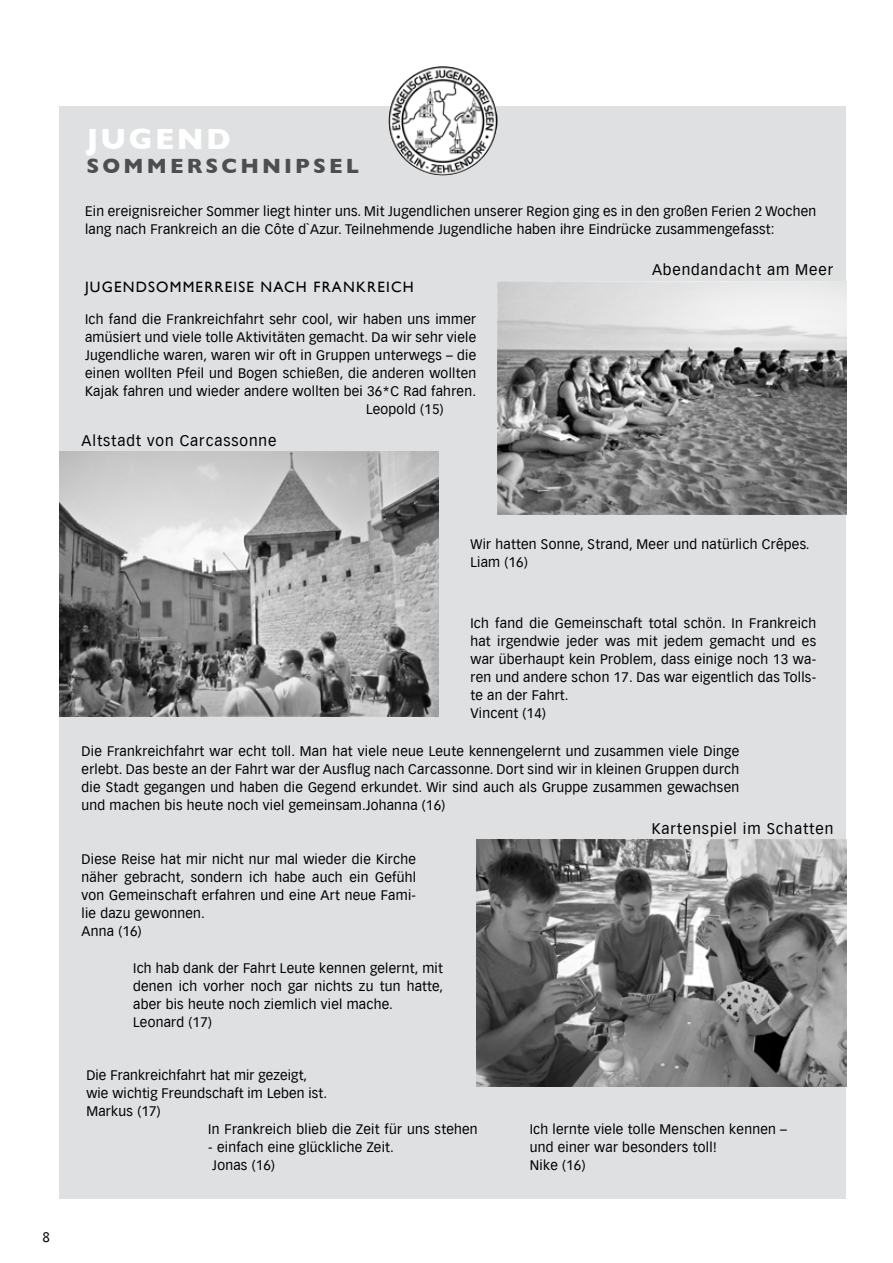
<style>
.page{position:relative;width:893px;height:1263px;background:#fff}
.page>*{position:absolute;margin:0;border:0;box-sizing:border-box;transform-origin:0 0}
.t1{font:700 29.85px "Gill Sans";letter-spacing:.08em;color:#fff}
.t2{font:700 21px "Gill Sans";letter-spacing:.15em;color:#4e4e50}
.t3{font:15px "Vectora LT";letter-spacing:.06em;color:#000}
.t4{font:15px "Gill Sans";letter-spacing:.08em;color:#000}
.t5{font:13.5px/18px "Vectora LT";letter-spacing:.02em;color:#000}
</style>
<div class="page">
<div style="left:60px;top:107px;width:786px;height:1092px;background:#dfe0e1"></div>
<img style="left:60px;top:452px;width:378px;height:264px">
<img style="left:476px;top:839px;width:370px;height:247px">
<img style="left:497px;top:282px;width:349px;height:232px">
<img style="left:388px;top:66px;width:109px;height:109px;border-radius:55px">
<h1 class="t1" style="left:86px;top:116px;width:146px">JUGEND</h1>
<h2 class="t2" style="left:86px;top:150px;width:274px">SOMMERSCHNIPSEL</h2>
<p class="t5" style="left:85px;top:202px;width:733px">Ein ereignisreicher Sommer liegt hinter uns. Mit Jugendlichen unserer Region ging es in den großen Ferien 2 Wochen lang nach Frankreich an die Côte d`Azur. Teilnehmende Jugendliche haben ihre Eindrücke zusammengefasst:</p>
<p class="t4" style="left:85px;top:278px;width:330px">JUGENDSOMMERREISE NACH FRANKREICH</p>
<p class="t5" style="left:85px;top:310px;width:393px">Ich fand die Frankreichfahrt sehr cool, wir haben uns immer</p>
<p class="t5" style="left:85px;top:328px;width:393px">amüsiert und viele tolle Aktivitäten gemacht. Da wir sehr viele</p>
<p class="t5" style="left:85px;top:346px;width:393px">Jugendliche waren, waren wir oft in Gruppen unterwegs – die</p>
<p class="t5" style="left:85px;top:364px;width:393px">einen wollten Pfeil und Bogen schießen, die anderen wollten</p>
<p class="t5" style="left:85px;top:382px;width:393px">Kajak fahren und wieder andere wollten bei 36*C Rad fahren.</p>
<p class="t5" style="left:366px;top:400px;width:79px">Leopold (15)</p>
<p class="t3" style="left:82px;top:432px;width:196px">Altstadt von Carcassonne</p>
<p class="t3" style="left:652px;top:261px;width:183px">Abendandacht am Meer</p>
<p class="t5" style="left:43px;top:1228px;width:9px">8</p>
<p class="t5" style="left:470px;top:535px;width:341px">Wir hatten Sonne, Strand, Meer und natürlich Crêpes.<br>Liam (16)</p>
<p class="t5" style="left:470px;top:614px;width:347px">Ich fand die Gemeinschaft total schön. In Frankreich hat irgendwie jeder was mit jedem gemacht und es war überhaupt kein Problem, dass einige noch 13 wa&shy;ren und andere schon 17. Das war eigentlich das Tolls&shy;te an der Fahrt.<br>Vincent (14)</p>
<p class="t5" style="left:82px;top:742px;width:659px;text-align:justify">Die Frankreichfahrt war echt toll. Man hat viele neue Leute kennengelernt und zusammen viele Dinge erlebt. Das beste an der Fahrt war der Ausflug nach Carcassonne. Dort sind wir in kleinen Gruppen durch die Stadt gegangen und haben die Gegend erkundet. Wir sind auch als Gruppe zusammen gewachsen und machen bis heute noch viel gemeinsam.Johanna (16)</p>
<p class="t5" style="left:82px;top:850px;width:336px">Diese Reise hat mir nicht nur mal wieder die Kirche näher gebracht, sondern ich habe auch ein Gefühl von Gemeinschaft erfahren und eine Art neue Fami&shy;lie dazu gewonnen.<br>Anna (16)</p>
<p class="t5" style="left:133px;top:960px;width:312px">Ich hab dank der Fahrt Leute kennen gelernt, mit denen ich vorher noch gar nichts zu tun hatte, aber bis heute noch ziemlich viel mache.<br>Leonard (17)</p>
<p class="t5" style="left:86px;top:1066px;width:242px">Die Frankreichfahrt hat mir gezeigt, wie wichtig Freundschaft im Leben ist.<br>Markus (17)</p>
<p class="t5" style="left:208px;top:1120px;width:271px">In Frankreich blieb die Zeit für uns stehen</p>
<p class="t5" style="left:208px;top:1138px;width:187px">- einfach eine glückliche Zeit.<br>Jonas (16)</p>
<p class="t3" style="left:652px;top:820px;width:183px">Kartenspiel im Schatten</p>
<p class="t5" style="left:530px;top:1120px;width:259px">Ich lernte viele tolle Menschen kennen – und einer war besonders toll!<br>Nike (16)</p>
</div>
